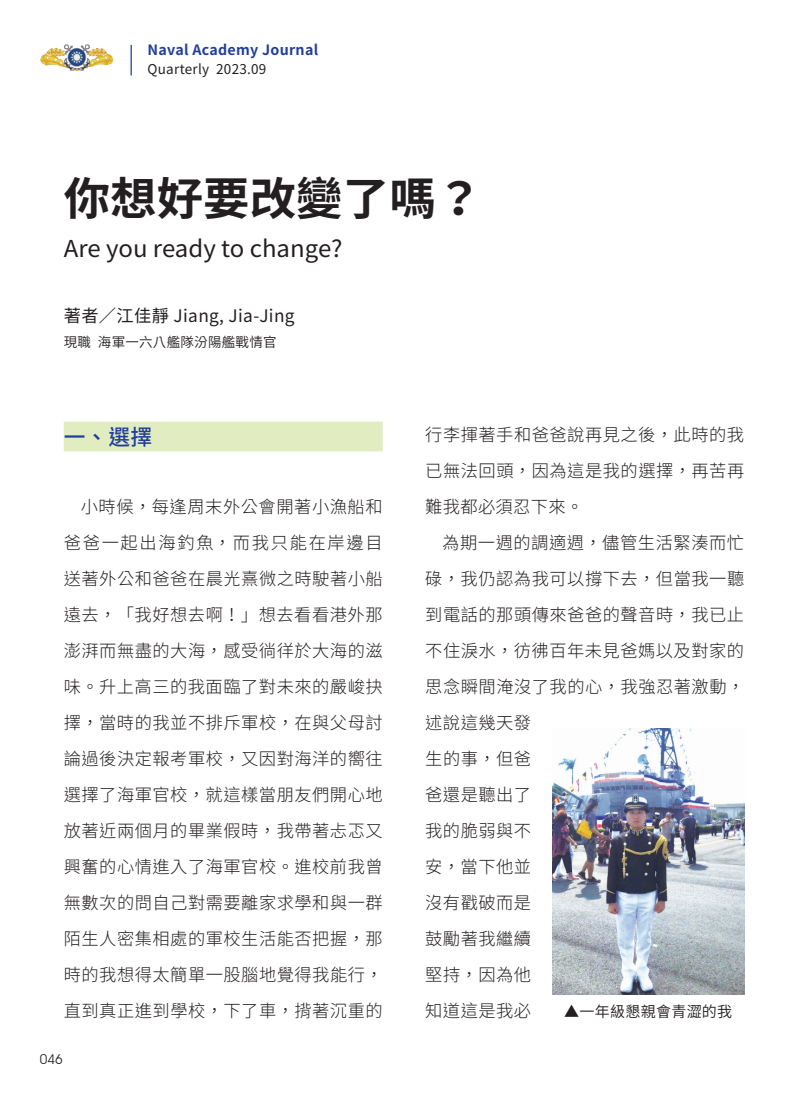
<style>
.page{position:relative;width:808px;height:1106px;background:#fff}
.page>*{position:absolute;margin:0;border:0;box-sizing:border-box;transform-origin:0 0}
.t1{font:700 45.15px "Noto Sans CJ Ktc";color:#231f20}
.t2{font:23.25px "Noto Sans CJ Ktc";color:#231f20}
.t3{font:500 21.75px "Noto Sans CJ Ktc";color:#223f99}
.t4{font:300 17.25px/36px "Noto Sans CJ Ktc";letter-spacing:.03em;color:#231f20;text-align:justify}
.t5{font:17.25px "Noto Sans CJ Ktc";letter-spacing:.02em;color:#231f20}
.t6{font:600 15px "Noto Sans CJ Ktc";letter-spacing:.02em;color:#231f20}
.t7{font:700 14.25px "Noto Sans CJ Ktc";letter-spacing:.02em;color:#223f99}
.t8{font:13.5px "Noto Sans CJ Ktc";letter-spacing:.02em;color:#231f20}
.t9{font:600 13.5px "Noto Sans CJ Ktc";letter-spacing:.02em;color:#231f20}
.t10{font:13.5px "Avant Garde IT Cby BT";color:#231f20}
</style>
<div class="page">
<div style="left:64px;top:421px;width:319px;height:30px;background:#e1edc1"></div>
<img style="left:552px;top:728px;width:192px;height:266px">
<img style="left:40px;top:44px;width:73px;height:28px">
<hr style="left:131px;top:45px;width:1px;height:30px;background:#223f99">
<p class="t7" style="left:148px;top:42px;width:172px">Naval Academy Journal</p>
<p class="t8" style="left:148px;top:61px;width:120px">Quarterly 2023.09</p>
<h1 class="t1" style="left:64px;top:173px;width:420px">你想好要改變了嗎？</h1>
<h2 class="t2" style="left:64px;top:235px;width:280px">Are you ready to change?</h2>
<p class="t5" style="left:64px;top:305px;width:232px">著者／江佳靜 Jiang, Jia-Jing</p>
<p class="t9" style="left:64px;top:334px;width:214px">現職 海軍一六八艦隊汾陽艦戰情官</p>
<p class="t3" style="left:64px;top:424px;width:90px">一、選擇</p>
<p class="t4" style="left:64px;top:488px;width:321px;text-indent:17px">小時候，每逢周末外公會開著小漁船和爸爸一起出海釣魚，而我只能在岸邊目送著外公和爸爸在晨光熹微之時駛著小船遠去，「我好想去啊！」想去看看港外那澎湃而無盡的大海，感受徜徉於大海的滋味。升上高三的我面臨了對未來的嚴峻抉擇，當時的我並不排斥軍校，在與父母討論過後決定報考軍校，又因對海洋的嚮往選擇了海軍官校，就這樣當朋友們開心地放著近兩個月的畢業假時，我帶著忐忑又興奮的心情進入了海軍官校。進校前我曾無數次的問自己對需要離家求學和與一群陌生人密集相處的軍校生活能否把握，那時的我想得太簡單一股腦地覺得我能行，直到真正進到學校，下了車，揹著沉重的</p>
<p class="t10" style="left:40px;top:1051px;width:24px">046</p>
<p class="t4" style="left:425px;top:416px;width:320px">行李揮著手和爸爸說再見之後，此時的我已無法回頭，因為這是我的選擇，再苦再難我都必須忍下來。</p>
<p class="t4" style="left:425px;top:524px;width:320px;text-align:left;text-indent:17px">為期一週的調適週，儘管生活緊湊而忙碌，我仍認為我可以撐下去，但當我一聽到電話的那頭傳來爸爸的聲音時，我已止不住淚水，彷彿百年未見爸媽以及對家的思念瞬間淹沒了我的心，我強忍著激動，述說這幾天發<br>生的事，但爸<br>爸還是聽出了<br>我的脆弱與不<br>安，當下他並<br>沒有戳破而是<br>鼓勵著我繼續<br>堅持，因為他<br>知道這是我必</p>
<p class="t6" style="left:564px;top:1002px;width:169px">▲一年級懇親會青澀的我</p>
</div>
